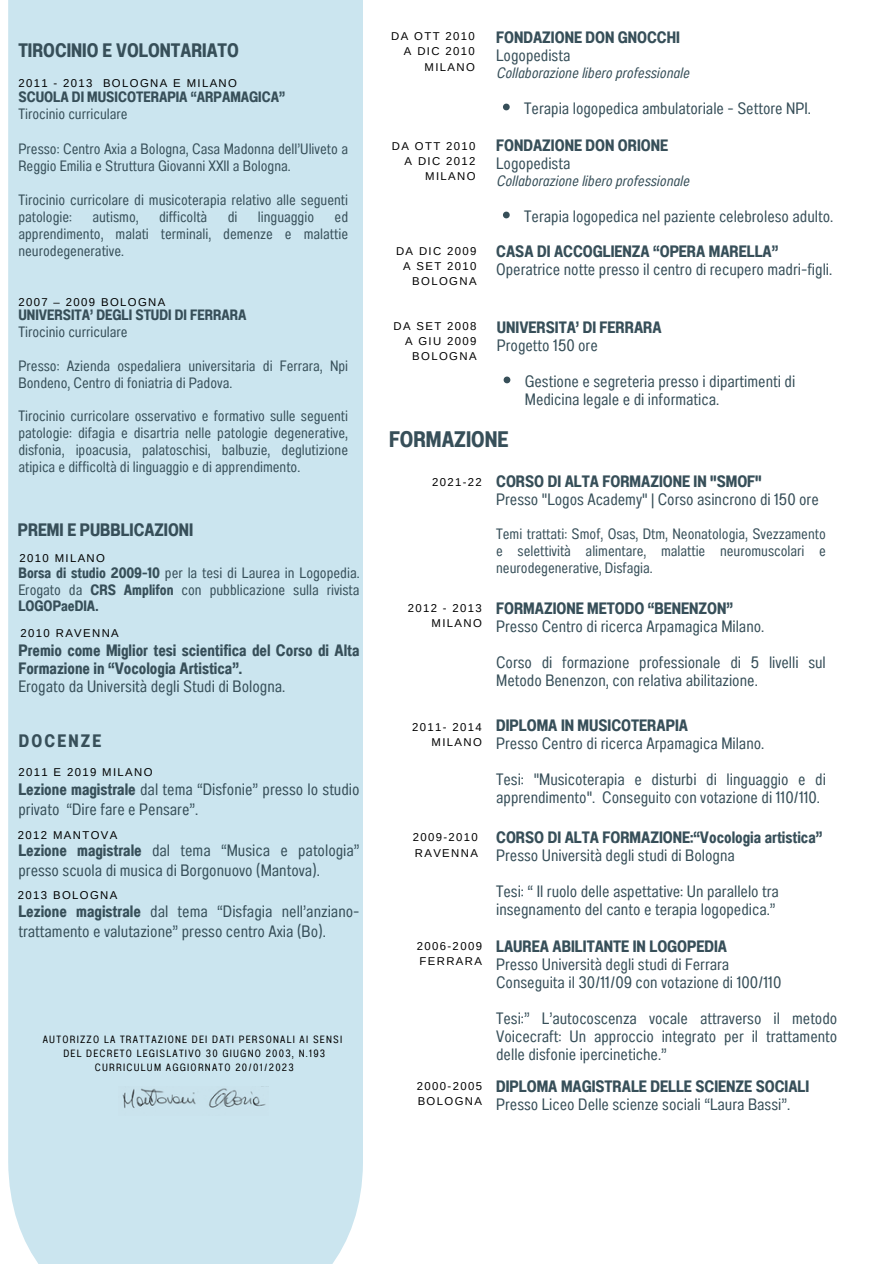
<style>
.page{position:relative;width:893px;height:1264px;background:#fff}
.page>*{position:absolute;margin:0;border:0;box-sizing:border-box;transform-origin:0 0}
.t1{font:22.5px "Anantason Bold Wd 62";color:#374f59}
.t2{font:19.5px "Anantason Bold Wd 62";color:#374f59}
.t3{font:18px "Anantason Bold Wd 62";color:#374f59}
.t4{font:18px "Anantason Bold Wd 62";letter-spacing:.12em;color:#374f59}
.t5{font:16.5px/18px "Anantason Wd 62";color:#374f59}
.t6{font:16.5px/18px "Anantason Bold Wd 62";color:#374f59}
.t7{font:15px/16.8px "Anantason Wd 62";color:#374f59;text-align:justify}
.t8{font:15px "Anantason Wd 62 It";color:#374f59}
.t9{font:15px "Anantason Bold Wd 62";color:#374f59}
.t10{font:11.4px/15.1px "Arimo";letter-spacing:.12em;color:#000}
.t11{font:10.5px "Anantason Wd 62";letter-spacing:.12em;color:#000}
.s1{font-family:"Anantason Bold Wd 62"}
</style>
<div class="page">
<div style="left:8px;top:0;width:355px;height:1263px;background:#cbe5ef"></div>
<img style="left:119px;top:1086px;width:149px;height:29px">
<svg style="left:503px;top:212px;width:6px;height:6px"></svg>
<svg style="left:503px;top:104px;width:6px;height:6px"></svg>
<svg style="left:503px;top:376px;width:7px;height:7px"></svg>
<p class="t2" style="left:18px;top:39px;width:222px">TIROCINIO E VOLONTARIATO</p>
<p class="t9" style="left:18px;top:88px;width:268px">SCUOLA DI MUSICOTERAPIA “ARPAMAGICA”</p>
<p class="t7" style="left:18px;top:106px;width:111px">Tirocinio curriculare</p>
<p class="t7" style="left:18px;top:141px;width:331px">Presso: Centro Axia a Bologna, Casa Madonna dell’Uliveto a<br>Reggio Emilia e Struttura Giovanni XXII a Bologna.</p>
<p class="t7" style="left:18px;top:191px;width:331px">Tirocinio curricolare di musicoterapia relativo alle seguenti patologie:</p>
<p class="t10" style="left:18px;top:75px;width:220px">2011 - 2013 BOLOGNA E MILANO</p>
<p class="t7" style="left:92px;top:208px;width:48px">autismo,</p>
<p class="t7" style="left:159px;top:208px;width:50px">difficoltà</p>
<p class="t7" style="left:228px;top:208px;width:11px">di</p>
<p class="t7" style="left:258px;top:208px;width:58px">linguaggio</p>
<p class="t7" style="left:18px;top:208px;width:331px;text-indent:316px">ed apprendimento, malati terminali, demenze e malattie neurodegenerative.</p>
<p class="t10" style="left:18px;top:294px;width:148px">2007 – 2009 BOLOGNA</p>
<p class="t9" style="left:18px;top:306px;width:230px">UNIVERSITA’ DEGLI STUDI DI FERRARA</p>
<p class="t7" style="left:18px;top:323px;width:111px">Tirocinio curriculare</p>
<p class="t7" style="left:18px;top:357px;width:331px">Presso: Azienda ospedaliera universitaria di Ferrara, Npi<br>Bondeno, Centro di foniatria di Padova.</p>
<p class="t7" style="left:18px;top:408px;width:331px">Tirocinio curricolare osservativo e formativo sulle seguenti patologie: difagia e disartria nelle patologie degenerative, disfonia, ipoacusia, palatoschisi, balbuzie, deglutizione atipica e difficoltà di linguaggio e di apprendimento.</p>
<p class="t3" style="left:18px;top:519px;width:177px">PREMI E PUBBLICAZIONI</p>
<p class="t10" style="left:19px;top:551px;width:87px">2010 MILANO</p>
<p class="t7" style="left:18px;top:564px;width:342px"><span class="s1">Borsa di studio 2009-10</span> per la tesi di Laurea in Logopedia.<br>Erogato da <span class="s1">CRS Amplifon</span> con pubblicazione sulla rivista <span class="s1">LOGOPaeDIA.</span></p>
<p class="t10" style="left:21px;top:625px;width:100px">2010 RAVENNA</p>
<p class="t6" style="left:18px;top:641px;width:342px">Premio come Miglior tesi scientifica del Corso di Alta<br>Formazione in “Vocologia Artistica”.</p>
<p class="t5" style="left:18px;top:677px;width:268px">Erogato da Università degli Studi di Bologna.</p>
<p class="t4" style="left:19px;top:730px;width:84px">DOCENZE</p>
<p class="t10" style="left:18px;top:765px;width:136px">2011 E 2019 MILANO</p>
<p class="t5" style="left:18px;top:779px;width:342px;line-height:20.2px"><span class="s1">Lezione magistrale</span> dal tema “Disfonie” presso lo studio privato “Dire fare e Pensare”.</p>
<p class="t5" style="left:18px;top:840px;width:342px;line-height:20.2px"><span class="s1">Lezione magistrale</span> dal tema “Musica e patologia” presso scuola di musica di Borgonuovo (Mantova).</p>
<p class="t5" style="left:18px;top:900px;width:342px;line-height:20.2px"><span class="s1">Lezione magistrale</span> dal tema “Disfagia nell’anziano&shy;trattamento e valutazione” presso centro Axia (Bo).</p>
<p class="t10" style="left:18px;top:827px;width:101px">2012 MANTOVA</p>
<p class="t10" style="left:18px;top:887px;width:101px">2013 BOLOGNA</p>
<p class="t11" style="left:43px;top:1033px;width:301px">AUTORIZZO LA TRATTAZIONE DEI DATI PERSONALI AI SENSI</p>
<p class="t11" style="left:63px;top:1047px;width:263px">DEL DECRETO LEGISLATIVO 30 GIUGNO 2003, N.193</p>
<p class="t11" style="left:95px;top:1061px;width:200px">CURRICULUM AGGIORNATO 20/01/2023</p>
<p class="t10" style="left:391px;top:29px;width:85px">DA OTT 2010</p>
<p class="t10" style="left:404px;top:44px;width:72px">A DIC 2010</p>
<p class="t10" style="left:424px;top:59px;width:52px">MILANO</p>
<p class="t6" style="left:496px;top:28px;width:185px">FONDAZIONE DON GNOCCHI</p>
<p class="t5" style="left:496px;top:46px;width:76px">Logopedista</p>
<p class="t8" style="left:496px;top:64px;width:195px">Collaborazione libero professionale</p>
<p class="t5" style="left:524px;top:99px;width:288px">Terapia logopedica ambulatoriale - Settore NPI.</p>
<p class="t10" style="left:392px;top:138px;width:85px">DA OTT 2010</p>
<p class="t10" style="left:404px;top:154px;width:72px">A DIC 2012</p>
<p class="t10" style="left:425px;top:169px;width:52px">MILANO</p>
<p class="t6" style="left:496px;top:136px;width:173px">FONDAZIONE DON ORIONE</p>
<p class="t5" style="left:496px;top:154px;width:76px">Logopedista</p>
<p class="t8" style="left:496px;top:172px;width:195px">Collaborazione libero professionale</p>
<p class="t5" style="left:524px;top:207px;width:310px">Terapia logopedica nel paziente celebroleso adulto.</p>
<p class="t10" style="left:396px;top:243px;width:82px">DA DIC 2009</p>
<p class="t10" style="left:403px;top:258px;width:75px">A SET 2010</p>
<p class="t10" style="left:412px;top:273px;width:66px">BOLOGNA</p>
<p class="t6" style="left:496px;top:243px;width:284px">CASA DI ACCOGLIENZA “OPERA MARELLA”</p>
<p class="t5" style="left:496px;top:261px;width:337px">Operatrice notte presso il centro di recupero madri-figli.</p>
<p class="t10" style="left:393px;top:318px;width:84px">DA SET 2008</p>
<p class="t10" style="left:405px;top:334px;width:73px">A GIU 2009</p>
<p class="t10" style="left:412px;top:349px;width:66px">BOLOGNA</p>
<p class="t6" style="left:497px;top:318px;width:166px">UNIVERSITA’ DI FERRARA</p>
<p class="t5" style="left:497px;top:336px;width:102px">Progetto 150 ore</p>
<p class="t5" style="left:525px;top:372px;width:272px">Gestione e segreteria presso i dipartimenti di<br>Medicina legale e di informatica.</p>
<p class="t1" style="left:389px;top:426px;width:121px">FORMAZIONE</p>
<p class="t10" style="left:432px;top:474px;width:51px">2021-22</p>
<p class="t6" style="left:496px;top:472px;width:267px">CORSO DI ALTA FORMAZIONE IN "SMOF"</p>
<p class="t5" style="left:496px;top:490px;width:324px">Presso "Logos Academy" | Corso asincrono di 150 ore</p>
<p class="t7" style="left:496px;top:526px;width:331px">Temi trattati: Smof, Osas, Dtm, Neonatologia, Svezzamento e selettività alimentare, malattie neuromuscolari e neurodegenerative, Disfagia.</p>
<p class="t10" style="left:407px;top:600px;width:76px">2012 - 2013</p>
<p class="t10" style="left:431px;top:616px;width:52px">MILANO</p>
<p class="t6" style="left:496px;top:599px;width:238px">FORMAZIONE METODO “BENENZON”</p>
<p class="t5" style="left:496px;top:617px;width:270px">Presso Centro di ricerca Arpamagica Milano.</p>
<p class="t5" style="left:496px;top:653px;width:331px">Corso di formazione professionale di 5 livelli sul<br>Metodo Benenzon, con relativa abilitazione.</p>
<p class="t10" style="left:412px;top:719px;width:71px">2011- 2014</p>
<p class="t10" style="left:431px;top:735px;width:52px">MILANO</p>
<p class="t6" style="left:496px;top:716px;width:193px">DIPLOMA IN MUSICOTERAPIA</p>
<p class="t5" style="left:496px;top:734px;width:270px">Presso Centro di ricerca Arpamagica Milano.</p>
<p class="t5" style="left:496px;top:770px;width:331px">Tesi: "Musicoterapia e disturbi di linguaggio e di apprendimento". Conseguito con votazione di 110/110.</p>
<p class="t10" style="left:412px;top:830px;width:67px">2009-2010<br>RAVENNA</p>
<p class="t6" style="left:496px;top:828px;width:328px">CORSO DI ALTA FORMAZIONE:“Vocologia artistica”</p>
<p class="t5" style="left:496px;top:846px;width:240px">Presso Università degli studi di Bologna</p>
<p class="t5" style="left:496px;top:882px;width:284px">Tesi: “ Il ruolo delle aspettative: Un parallelo tra insegnamento del canto e terapia logopedica.”</p>
<p class="t10" style="left:417px;top:938px;width:67px">2006-2009</p>
<p class="t10" style="left:419px;top:953px;width:64px">FERRARA</p>
<p class="t6" style="left:496px;top:937px;width:232px">LAUREA ABILITANTE IN LOGOPEDIA</p>
<p class="t5" style="left:496px;top:955px;width:235px">Presso Università degli studi di Ferrara</p>
<p class="t5" style="left:496px;top:973px;width:287px">Conseguita il 30/11/09 con votazione di 100/110</p>
<p class="t5" style="left:496px;top:1009px;width:342px;text-align:justify">Tesi:” L’autocoscenza vocale attraverso il metodo Voicecraft: Un approccio integrato per il trattamento delle disfonie ipercinetiche.”</p>
<p class="t10" style="left:417px;top:1078px;width:67px">2000-2005</p>
<p class="t10" style="left:417px;top:1093px;width:66px">BOLOGNA</p>
<p class="t6" style="left:496px;top:1077px;width:314px">DIPLOMA MAGISTRALE DELLE SCIENZE SOCIALI</p>
<p class="t5" style="left:496px;top:1095px;width:295px">Presso Liceo Delle scienze sociali “Laura Bassi”.</p>
</div>
